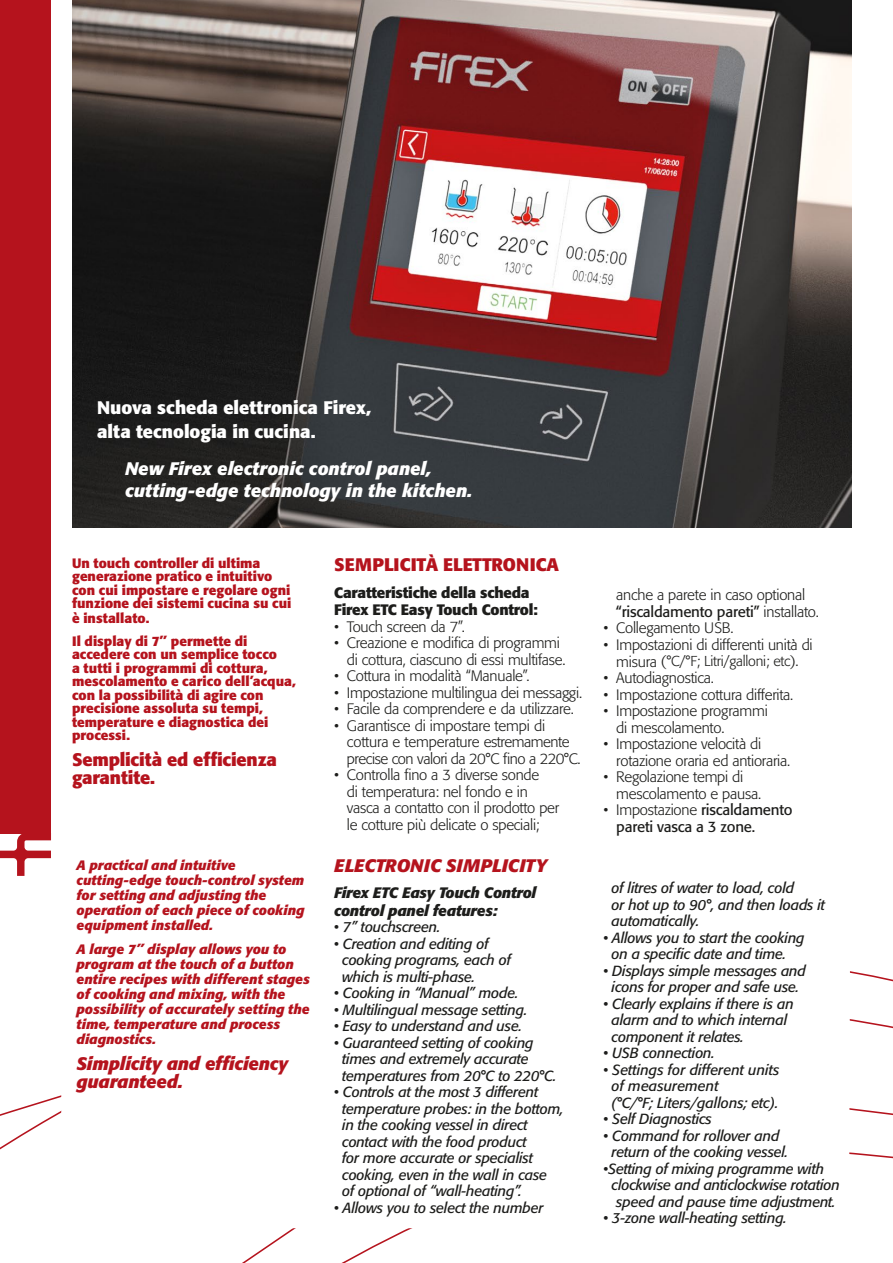
<style>
.page{position:relative;width:893px;height:1263px;background:#fff}
.page>*{position:absolute;margin:0;border:0;box-sizing:border-box;transform-origin:0 0}
.t1{font:italic 700 18px/21.6px "Formata";color:#fff}
.t2{font:italic 700 18px/18px "Formata";letter-spacing:-.005em;color:#b5131d}
.t3{font:700 18px/18px "Formata";letter-spacing:-.005em;color:#b5131d}
.t4{font:700 18px/24px "Formata";color:#fff}
.t5{font:300 15px/16.5px "Formata";letter-spacing:-.015em;color:#1d1d1b}
.t6{font:700 15px/17.1px "Formata";letter-spacing:-.015em;color:#1d1d1b}
.t7{font:italic 700 15px/18px "Formata";letter-spacing:-.015em;color:#1d1d1b}
.t8{font:15px/16.5px "Formata";letter-spacing:-.015em;color:#1d1d1b}
.t9{font:italic 14.55px/16.5px "Formata";letter-spacing:-.015em;color:#1d1d1b}
.t10{font:300 14.25px "Formata";letter-spacing:-.015em;color:#1d1d1b}
.t11{font:700 13.5px/13.5px "Formata";color:#b5131d}
.t12{font:italic 700 13.5px/15px "Formata";color:#b5131d}
.s1{font-weight:400}
.s2{font-size:15px}
.s3{font-weight:300}
</style>
<div class="page">
<svg style="left:0;top:1019px;width:893px;height:244px"></svg>
<div style="left:0;top:0;width:51px;height:834px;background:#b5131d"></div>
<svg style="left:0;top:834px;width:51px;height:42px"></svg>
<img style="left:72px;top:0;width:780px;height:528px">
<svg style="left:61px;top:1019px;width:789px;height:209px"></svg>
<p class="t4" style="left:97px;top:395px;width:276px">Nuova scheda elettronica Firex, alta tecnologia in cucina.</p>
<p class="t1" style="left:125px;top:458px;width:349px">New Firex electronic control panel, cutting-edge technology in the kitchen.</p>
<p class="t11" style="left:72px;top:556px;width:221px">Un touch controller di ultima generazione pratico e intuitivo con cui impostare e regolare ogni funzione dei sistemi cucina su cui</p>
<p class="t11" style="left:72px;top:607px;width:177px;line-height:22.5px">è installato.<br>Il display di 7’’ permette di</p>
<p class="t11" style="left:72px;top:648px;width:225px">accedere con un semplice tocco<br>a tutti i programmi di cottura, mescolamento e carico dell’acqua, con la possibilità di agire con precisione assoluta su tempi, temperature e diagnostica dei processi.</p>
<p class="t3" style="left:72px;top:750px;width:207px">Semplicità ed efficienza garantite.</p>
<p class="t12" style="left:77px;top:858px;width:230px">A practical and intuitive cutting-edge touch-control system for setting and adjusting the operation of each piece of cooking equipment installed.</p>
<p class="t12" style="left:77px;top:942px;width:235px">A large 7’’ display allows you to program at the touch of a button entire recipes with different stages of cooking and mixing, with the possibility of accurately setting the time, temperature and process diagnostics.</p>
<p class="t2" style="left:77px;top:1054px;width:213px">Simplicity and efficiency guaranteed.</p>
<p class="t3" style="left:334px;top:556px;width:226px">SEMPLICITÀ ELETTRONICA</p>
<p class="t6" style="left:334px;top:584px;width:205px">Caratteristiche della scheda<br>Firex ETC Easy Touch Control:</p>
<p class="t5" style="left:334px;top:618px;width:132px">• Touch screen da 7”.</p>
<p class="t5" style="left:347px;top:635px;width:220px;text-indent:-13px">• Creazione e modifica di programmi di cottura, ciascuno di essi multifase.</p>
<p class="t5" style="left:334px;top:668px;width:197px">• Cottura in modalità “Manuale”.</p>
<p class="t5" style="left:334px;top:684px;width:250px">• Impostazione multilingua dei messaggi.</p>
<p class="t5" style="left:334px;top:701px;width:241px">• Facile da comprendere e da utilizzare.</p>
<p class="t5" style="left:347px;top:717px;width:235px;text-indent:-13px">• Garantisce di impostare tempi di cottura e temperature estremamente precise con valori da 20°C fino a 220°C.</p>
<p class="t5" style="left:347px;top:767px;width:214px;text-indent:-13px">• Controlla fino a 3 diverse sonde<br>di temperatura: nel fondo e in vasca a contatto con il prodotto per le cotture più delicate o speciali;</p>
<p class="t2" style="left:334px;top:857px;width:214px">ELECTRONIC SIMPLICITY</p>
<p class="t7" style="left:334px;top:883px;width:204px">Firex ETC Easy Touch Control control panel features:</p>
<p class="t9" style="left:334px;top:919px;width:108px">• 7” touchscreen.</p>
<p class="t9" style="left:342px;top:935px;width:170px;text-indent:-8px">• Creation and editing of cooking programs, each of which is multi-phase.</p>
<p class="t9" style="left:334px;top:985px;width:186px">• Cooking in “Manual” mode.</p>
<p class="t9" style="left:334px;top:1001px;width:195px">• Multilingual message setting.</p>
<p class="t9" style="left:334px;top:1018px;width:189px">• Easy to understand and use.</p>
<p class="t9" style="left:342px;top:1034px;width:216px;text-indent:-8px">• Guaranteed setting of cooking times and extremely accurate temperatures from 20°C to 220°C.</p>
<p class="t9" style="left:342px;top:1084px;width:223px;text-indent:-8px">• Controls at the most 3 different temperature probes: in the bottom, in the cooking vessel in direct contact with the food product<br>for more accurate or specialist cooking, even in the wall in case<br>of optional of “wall-heating”.</p>
<p class="t9" style="left:334px;top:1199px;width:211px">• Allows you to select the number</p>
<p class="t5" style="left:616px;top:587px;width:204px">anche a parete in caso optional <span class="s1">“riscaldamento pareti”</span> installato.</p>
<p class="t5" style="left:603px;top:620px;width:132px">• Collegamento USB.</p>
<p class="t5" style="left:603px;top:637px;width:211px">• Impostazioni di differenti unità di</p>
<p class="t10" style="left:616px;top:653px;width:184px"><span class="s2">misura</span> (°C/°F; Litri/galloni; etc)<span class="s2">.</span></p>
<p class="t5" style="left:603px;top:670px;width:112px">• Autodiagnostica.</p>
<p class="t5" style="left:603px;top:686px;width:191px">• Impostazione cottura differita.</p>
<p class="t5" style="left:616px;top:703px;width:153px;text-indent:-13px">• Impostazione programmi di mescolamento.</p>
<p class="t5" style="left:616px;top:736px;width:175px;text-indent:-13px">• Impostazione velocità di rotazione oraria ed antioraria.</p>
<p class="t5" style="left:616px;top:769px;width:146px;text-indent:-13px">• Regolazione tempi di mescolamento e pausa.</p>
<p class="t8" style="left:616px;top:801px;width:178px;text-indent:-13px"><span class="s3">• Impostazione</span> riscaldamento pareti vasca a 3 zone.</p>
<p class="t9" style="left:612px;top:880px;width:215px">of litres of water to load, cold<br>or hot up to 90°, and then loads it automatically.</p>
<p class="t9" style="left:612px;top:929px;width:195px;text-indent:-8px">• Allows you to start the cooking on a specific date and time.</p>
<p class="t9" style="left:603px;top:962px;width:204px;text-align:center">• Displays simple messages and icons for proper and safe use.</p>
<p class="t9" style="left:612px;top:995px;width:184px;text-indent:-8px">• Clearly explains if there is an alarm and to which internal component it relates.</p>
<p class="t9" style="left:603px;top:1045px;width:113px">• USB connection.</p>
<p class="t9" style="left:612px;top:1061px;width:169px;text-indent:-8px">• Settings for different units of measurement<br>(°C/°F; Liters/gallons; etc).</p>
<p class="t9" style="left:603px;top:1111px;width:110px">• Self Diagnostics</p>
<p class="t9" style="left:603px;top:1127px;width:186px;text-align:center">• Command for rollover and return of the cooking vessel.</p>
<p class="t9" style="left:603px;top:1160px;width:222px">•Setting of mixing programme with</p>
<p class="t9" style="left:612px;top:1177px;width:230px">clockwise and anticlockwise rotation</p>
<p class="t9" style="left:616px;top:1193px;width:221px">speed and pause time adjustment.</p>
<p class="t9" style="left:603px;top:1210px;width:185px">• 3-zone wall-heating setting.</p>
</div>
